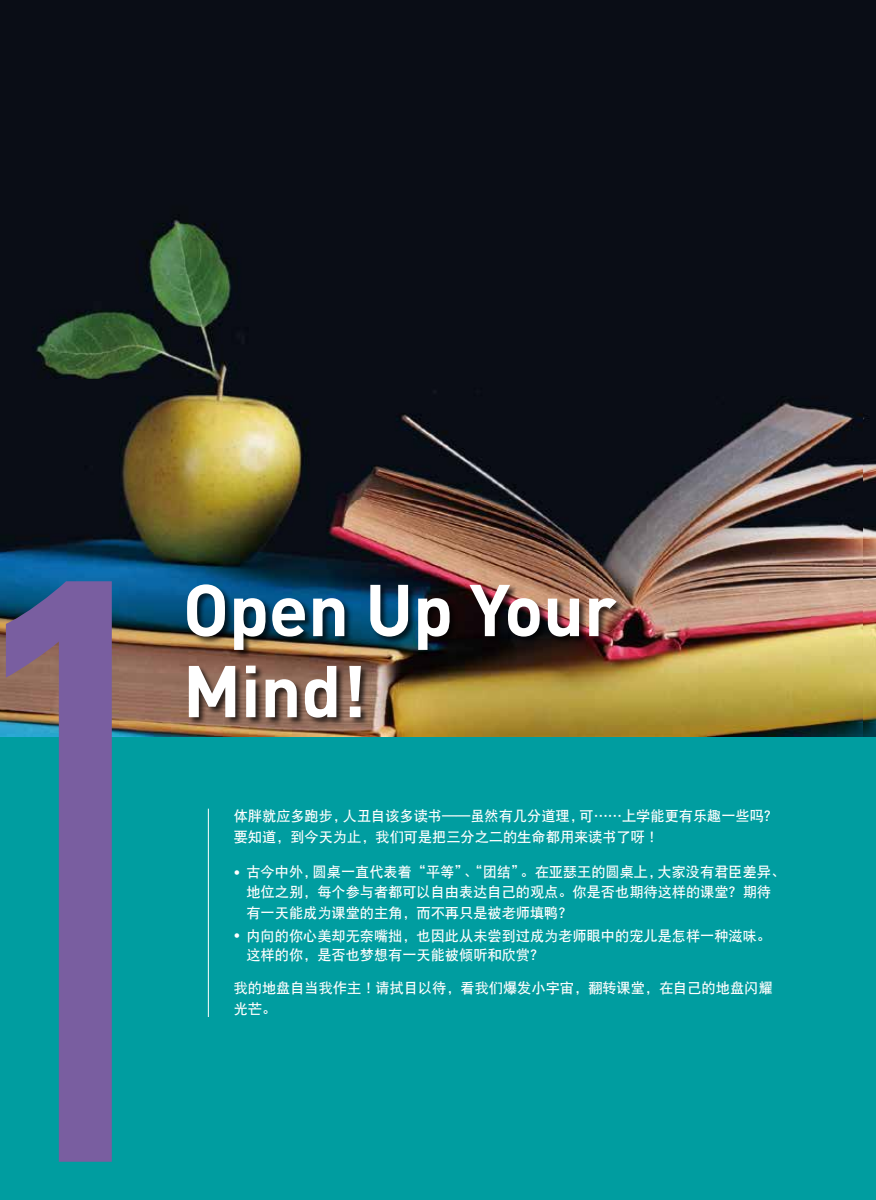
<style>
.page{position:relative;width:876px;height:1200px;background:#fff}
.page>*{position:absolute;margin:0;border:0;box-sizing:border-box;transform-origin:0 0}
.t1{font:300 ultra-condensed 803.4px "Univers";color:#795ea0}
.t2{font:700 72px/81px "DIN Pro";letter-spacing:-.005em;color:#fff}
.t3{font:14.25px/21px "DFP Hei W7";letter-spacing:-.005em;color:#fff}
.s1{font-family:"Arial";font-size:18px}
</style>
<div class="page">
<div style="left:0;top:0;width:876px;height:1199px;background:#009da0"></div>
<hr style="left:208px;top:808px;width:1px;height:208px;background:#fff">
<img style="left:0;top:0;width:876px;height:736px">
<div style="left:187px;top:583px;width:438px;height:142px;background:#000;opacity:.68"></div>
<h1 class="t1" style="left:-34px;top:458px;width:223px">1</h1>
<h2 class="t2" style="left:183px;top:566px;width:435px">Open Up Your<br>Mind!</h2>
<p class="t3" style="left:234px;top:804px;width:546px">体胖就应多跑步，人丑自该多读书——虽然有几分道理，可……上学能更有乐趣一些吗？要知道，到今天为止，我们可是把三分之二的生命都用来读书了呀！</p>
<p class="t3" style="left:234px;top:862px;width:553px;line-height:19px;text-align:center"><span class="s1">•</span> 古今中外，圆桌一直代表着 “平等”、“团结”。 在亚瑟王的圆桌上，大家没有君臣差异、地位之别，每个参与者都可以自由表达自己的观点。你是否也期待这样的课堂？期待</p>
<p class="t3" style="left:246px;top:901px;width:328px">有一天能成为课堂的主角，而不再只是被老师填鸭？</p>
<p class="t3" style="left:246px;top:925px;width:526px;line-height:19px;text-indent:-13px"><span class="s1">•</span> 内向的你心美却无奈嘴拙，也因此从未尝到过成为老师眼中的宠儿是怎样一种滋味。这样的你，是否也梦想有一天能被倾听和欣赏？</p>
<p class="t3" style="left:234px;top:977px;width:540px">我的地盘自当我作主！请拭目以待，看我们爆发小宇宙，翻转课堂，在自己的地盘闪耀光芒。</p>
</div>
